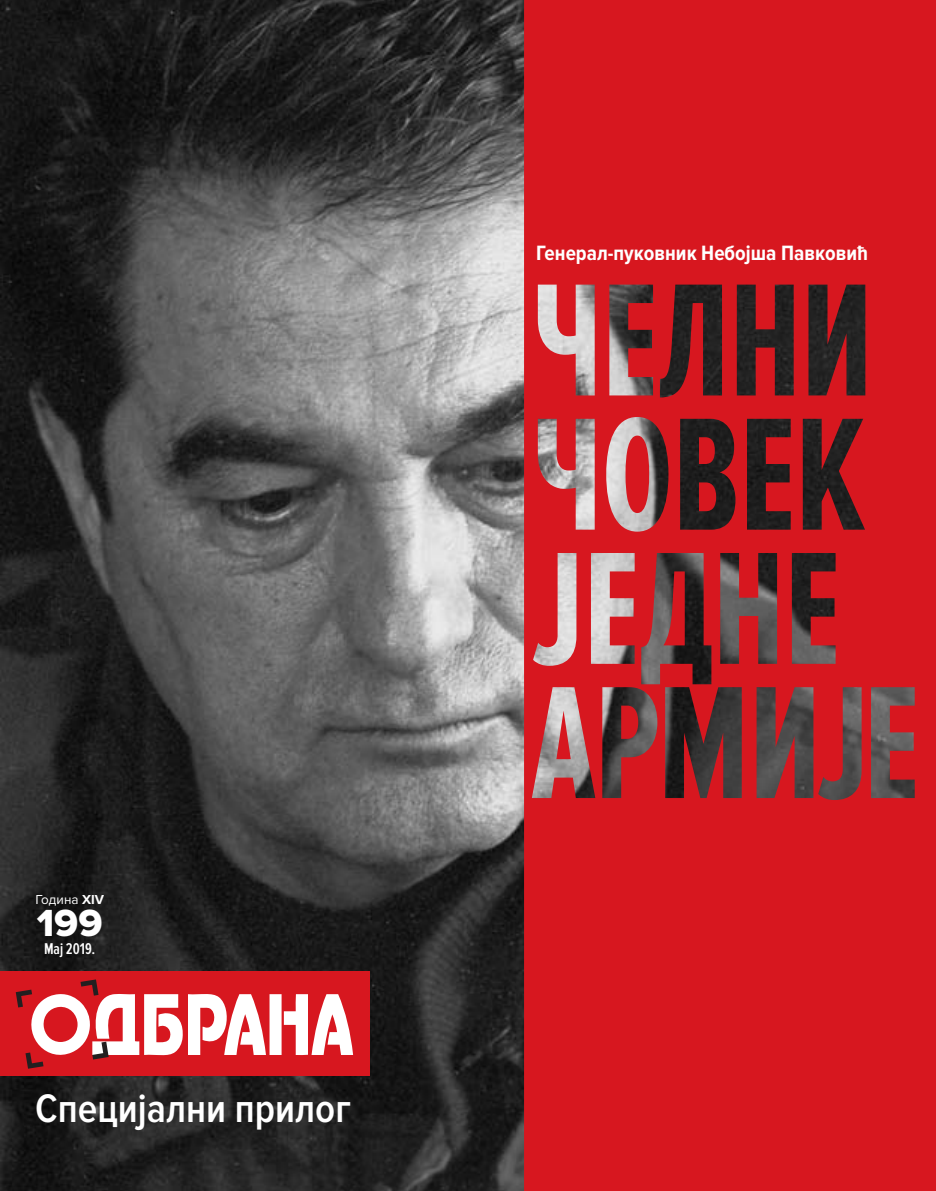
<style>
.page{position:relative;width:936px;height:1191px;background:#fff}
.page>*{position:absolute;margin:0;border:0;box-sizing:border-box;transform-origin:0 0}
.t1{font:600 41.25px "Proxima Nova Cond";color:#fff}
.t2{font:39.15px "Proxima Nova Extrabld";color:#fff}
.t3{font:700 21.45px "Proxima Nova Cond";color:#fff}
.t4{font:600 16.2px "Proxima Nova Ex Cn";color:#fff}
.t5{font:13.5px "Proxima Nova";color:#fff}
.s1{font-weight:700}
</style>
<div class="page">
<img style="left:0;top:0;width:524px;height:1191px">
<svg style="left:524px;top:0;width:411px;height:1191px;background:#c02228"></svg>
<div style="left:0;top:971px;width:369px;height:104px;background:#d7171f"></div>
<svg style="left:16px;top:979px;width:337px;height:89px"></svg>
<p class="t3" style="left:536px;top:241px;width:333px">Генерал-пуковник Небојша Павковић</p>
<p class="t5" style="left:35px;top:892px;width:70px">Година <span class="s1">XIV</span></p>
<h2 class="t2" style="left:37px;top:900px;width:67px">199</h2>
<p class="t4" style="left:44px;top:939px;width:53px">Мај 2019.</p>
<h1 class="t1" style="left:35px;top:1085px;width:317px">Специјални прилог</h1>
</div>
